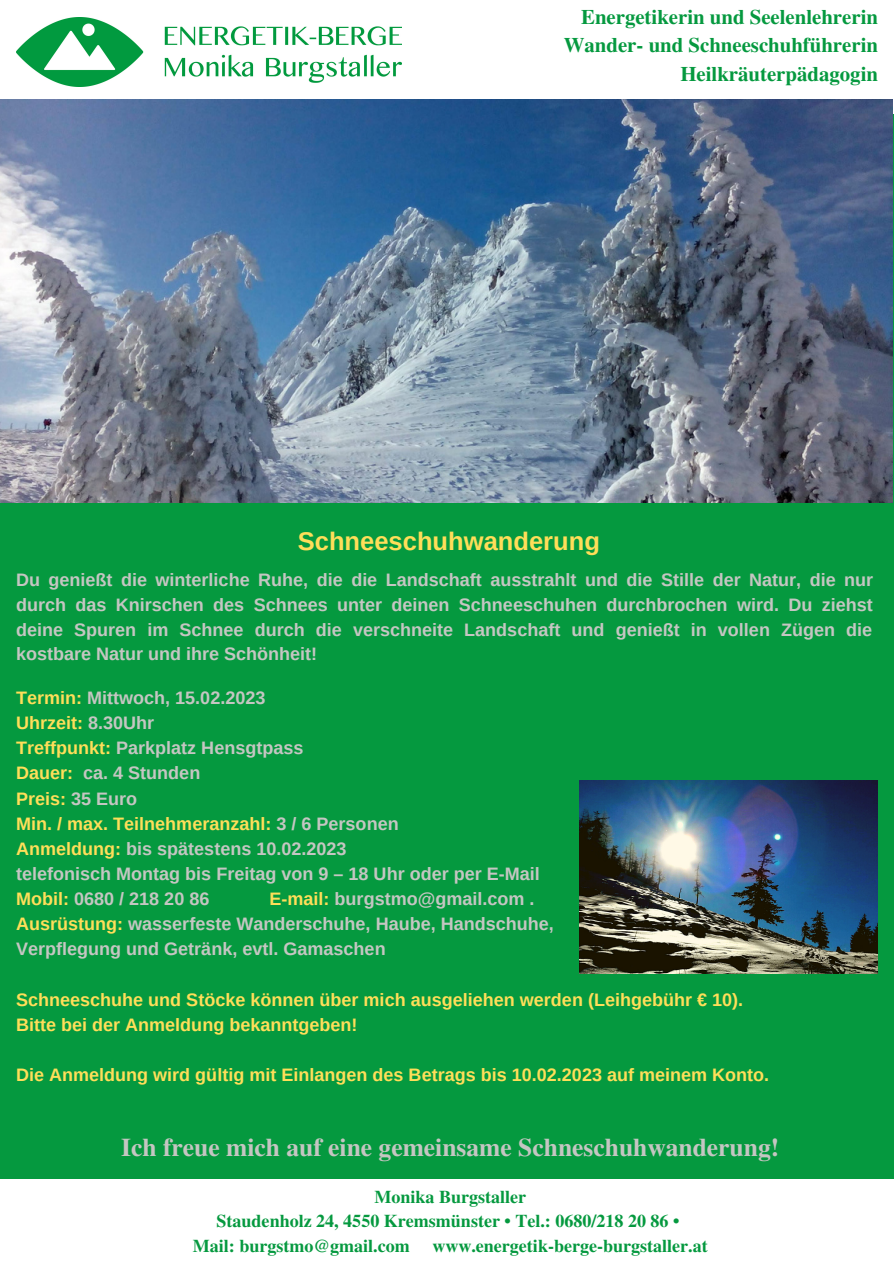
<style>
.page{position:relative;width:894px;height:1264px;background:#fff}
.page>*{position:absolute;margin:0;border:0;box-sizing:border-box;transform-origin:0 0}
.t1{font:700 25.5px "Te X Gyre Termes";color:#c5c6c2}
.t2{font:700 25.5px "Arimo";color:#ffde59}
.t3{font:700 20.85px/28.5px "Te X Gyre Termes";color:#05993f;text-align:right}
.t4{font:700 18px/25px "Arimo";color:#c5c6c2}
.t5{font:700 18px/25px "Arimo";color:#ffde59}
.t6{font:700 18px/24.8px "Te X Gyre Termes";color:#05993f;text-align:center}
.s1{color:#ffde59}
</style>
<div class="page">
<div style="left:0;top:0;width:893px;height:1263px;background:#05993f"></div>
<div style="left:0;top:0;width:893px;height:113px;background:#fff"></div>
<img style="left:16px;top:18px;width:385px;height:68px">
<div style="left:0;top:1178px;width:893px;height:85px;background:#fff"></div>
<img style="left:0;top:99px;width:892px;height:403px">
<img style="left:579px;top:780px;width:298px;height:193px">
<p class="t3" style="left:563px;top:1px;width:315px">Energetikerin und Seelenlehrerin<br>Wander- und Schneeschuhführerin<br>Heilkräuterpädagogin</p>
<h1 class="t2" style="left:298px;top:527px;width:303px">Schneeschuhwanderung</h1>
<p class="t4" style="left:16px;top:567px;width:858px;text-align:justify">Du genießt die winterliche Ruhe, die die Landschaft ausstrahlt und die Stille der Natur, die nur durch das Knirschen des Schnees unter deinen Schneeschuhen durchbrochen wird. Du ziehst deine Spuren im Schnee durch die verschneite Landschaft und genießt in vollen Zügen die kostbare Natur und ihre Schönheit!</p>
<p class="t4" style="left:16px;top:685px;width:525px"><span class="s1">Termin:</span> Mittwoch, 15.02.2023<br><span class="s1">Uhrzeit:</span> 8.30Uhr<br><span class="s1">Treffpunkt:</span> Parkplatz Hensgtpass<br><span class="s1">Dauer:</span> ca. 4 Stunden<br><span class="s1">Preis:</span> 35 Euro<br><span class="s1">Min. / max. Teilnehmeranzahl:</span> 3 / 6 Personen<br><span class="s1">Anmeldung:</span> bis spätestens 10.02.2023<br>telefonisch Montag bis Freitag von 9 – 18 Uhr oder per E-Mail<br><span class="s1">Mobil:</span> 0680 / 218 20 86</p>
<p class="t4" style="left:16px;top:886px;width:539px;text-indent:253px"><span class="s1">E-mail:</span> burgstmo@gmail.com .<br><span class="s1">Ausrüstung:</span> wasserfeste Wanderschuhe, Haube, Handschuhe,<br>Verpflegung und Getränk, evtl. Gamaschen</p>
<p class="t5" style="left:16px;top:986px;width:728px">Schneeschuhe und Stöcke können über mich ausgeliehen werden (Leihgebühr € 10).<br>Bitte bei der Anmeldung bekanntgeben!</p>
<p class="t5" style="left:16px;top:1062px;width:754px">Die Anmeldung wird gültig mit Einlangen des Betrags bis 10.02.2023 auf meinem Konto.</p>
<h1 class="t1" style="left:121px;top:1127px;width:659px">Ich freue mich auf eine gemeinsame Schneschuhwanderung!</h1>
<p class="t6" style="left:193px;top:1183px;width:516px">Monika Burgstaller<br>Staudenholz 24, 4550 Kremsmünster • Tel.: 0680/218 20 86 •<br>Mail: burgstmo@gmail.com www.energetik-berge-burgstaller.at</p>
</div>
